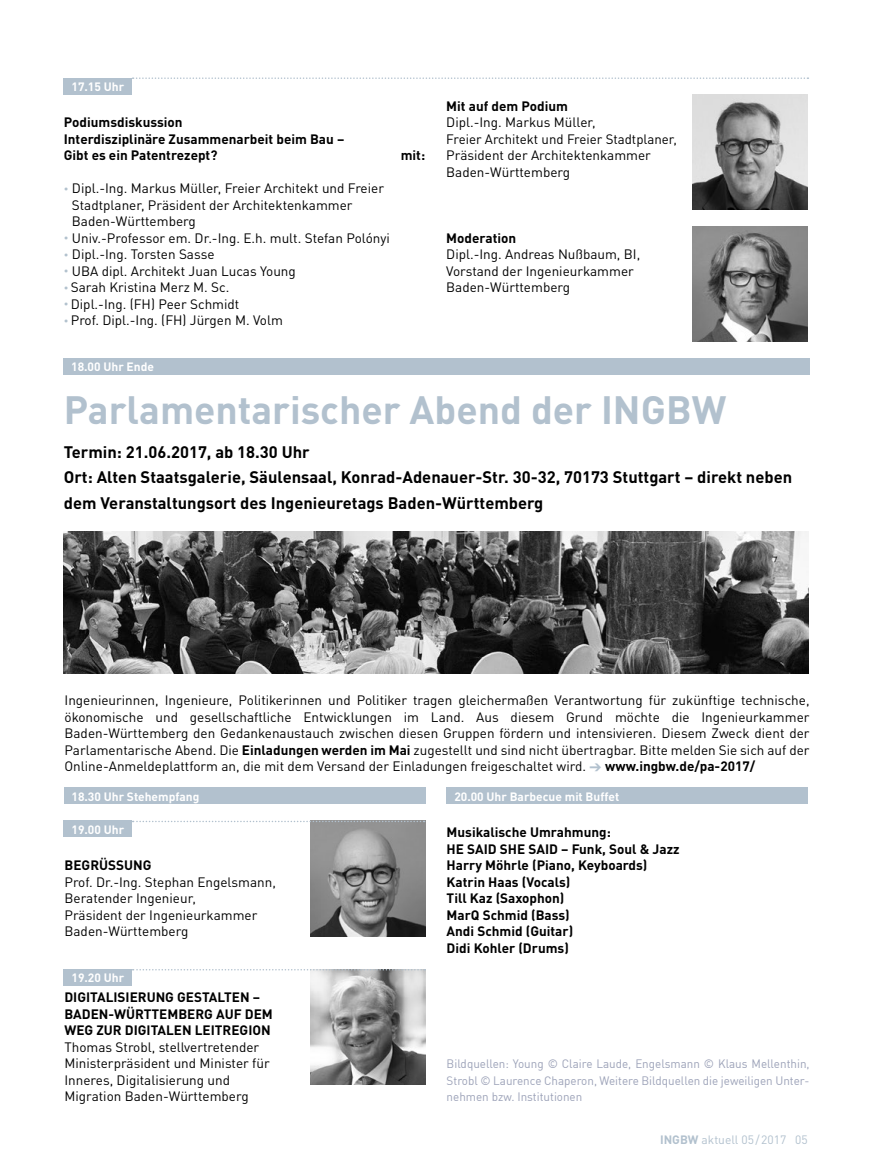
<style>
.page{position:relative;width:872px;height:1170px;background:#fff}
.page>*{position:absolute;margin:0;border:0;box-sizing:border-box;transform-origin:0 0}
.t1{font:700 39px "DINOT";color:#b2c1ce}
.t2{font:700 16.5px/25.5px "DINOT";color:#000}
.t3{font:13.5px/16.5px "DINOT";color:#000}
.t4{font:700 13.5px/16.5px "DINOT";color:#000}
.t5{font:12px/16.5px "DIN Offc";color:#9ca2b8;text-align:justify}
.t6{font:700 12px "DINOT";color:#fff}
.t7{font:12px "DINOT";color:#b2c1ce}
.s1{font-size:9px;color:#b2c1ce}
.s2{font-weight:700}
.s3{color:#b2c1ce}
</style>
<div class="page">
<svg style="left:133px;top:77px;width:675px;height:2px"></svg>
<div style="left:64px;top:78px;width:68px;height:16px;background:#b2c1ce"></div>
<img style="left:692px;top:94px;width:116px;height:116px">
<div style="left:63px;top:358px;width:746px;height:17px;background:#b2c1ce"></div>
<img style="left:692px;top:226px;width:116px;height:116px">
<img style="left:64px;top:531px;width:744px;height:142px">
<img style="left:310px;top:970px;width:115px;height:114px">
<img style="left:310px;top:820px;width:115px;height:116px">
<div style="left:64px;top:787px;width:361px;height:17px;background:#b2c1ce"></div>
<div style="left:446px;top:787px;width:362px;height:17px;background:#b2c1ce"></div>
<div style="left:64px;top:820px;width:68px;height:17px;background:#b2c1ce"></div>
<div style="left:64px;top:968px;width:68px;height:17px;background:#b2c1ce"></div>
<svg style="left:133px;top:820px;width:291px;height:2px"></svg>
<svg style="left:133px;top:969px;width:292px;height:1px"></svg>
<p class="t6" style="left:71px;top:78px;width:54px">17.15 Uhr</p>
<p class="t4" style="left:64px;top:114px;width:282px">Podiumsdiskussion<br>Interdisziplinäre Zusammenarbeit beim Bau –<br>Gibt es ein Patentrezept?</p>
<p class="t3" style="left:72px;top:180px;width:313px;text-indent:-8px"><span class="s1">•</span> Dipl.-Ing. Markus Müller, Freier Architekt und Freier<br>Stadtplaner, Präsident der Architektenkammer<br>Baden-Württemberg</p>
<p class="t3" style="left:64px;top:229px;width:327px"><span class="s1">•</span> Univ.-Professor em. Dr.-Ing. E.h. mult. Stefan Polónyi</p>
<p class="t3" style="left:64px;top:246px;width:152px"><span class="s1">•</span> Dipl.-Ing. Torsten Sasse</p>
<p class="t3" style="left:64px;top:262px;width:233px"><span class="s1">•</span> UBA dipl. Architekt Juan Lucas Young</p>
<p class="t3" style="left:64px;top:279px;width:167px"><span class="s1">•</span> Sarah Kristina Merz M. Sc.</p>
<p class="t3" style="left:64px;top:295px;width:177px"><span class="s1">•</span> Dipl.-Ing. (FH) Peer Schmidt</p>
<p class="t3" style="left:64px;top:312px;width:221px"><span class="s1">•</span> Prof. Dipl.-Ing. (FH) Jürgen M. Volm</p>
<p class="t4" style="left:401px;top:147px;width:26px">mit:</p>
<p class="t6" style="left:71px;top:359px;width:84px">18.00 Uhr Ende</p>
<p class="t4" style="left:446px;top:97px;width:123px">Mit auf dem Podium</p>
<p class="t3" style="left:446px;top:114px;width:232px">Dipl.-Ing. Markus Müller,<br>Freier Architekt und Freier Stadtplaner,<br>Präsident der Architektenkammer<br>Baden-Württemberg</p>
<p class="t4" style="left:446px;top:229px;width:71px">Moderation</p>
<p class="t3" style="left:446px;top:246px;width:195px">Dipl.-Ing. Andreas Nußbaum, BI,<br>Vorstand der Ingenieurkammer<br>Baden-Württemberg</p>
<h1 class="t1" style="left:64px;top:385px;width:664px">Parlamentarischer Abend der INGBW</h1>
<p class="t2" style="left:64px;top:438px;width:730px">Termin: 21.06.2017, ab 18.30 Uhr<br>Ort: Alten Staatsgalerie, Säulensaal, Konrad-Adenauer-Str. 30-32, 70173 Stuttgart – direkt neben dem Veranstaltungsort des Ingenieuretags Baden-Württemberg</p>
<p class="t3" style="left:65px;top:691px;width:746px;text-align:justify">Ingenieurinnen, Ingenieure, Politikerinnen und Politiker tragen gleichermaßen Verantwortung für zukünftige technische, ökonomische und gesellschaftliche Entwicklungen im Land. Aus diesem Grund möchte die Ingenieurkammer Baden-Württemberg den Gedankenaustauch zwischen diesen Gruppen fördern und intensivieren. Diesem Zweck dient der Parlamentarische Abend. Die <span class="s2">Einladungen werden im Mai</span> zugestellt und sind nicht übertragbar. Bitte melden Sie sich auf der Online-Anmeldeplattform an, die mit dem Versand der Einladungen freigeschaltet wird. <span class="s3">➔</span> <span class="s2">www.ingbw.de/pa-2017/</span></p>
<p class="t6" style="left:71px;top:788px;width:129px">18.30 Uhr Stehempfang</p>
<p class="t6" style="left:454px;top:788px;width:166px">20.00 Uhr Barbecue mit Buffet</p>
<p class="t6" style="left:72px;top:821px;width:54px">19.00 Uhr</p>
<p class="t4" style="left:446px;top:823px;width:234px">Musikalische Umrahmung:<br>HE SAID SHE SAID – Funk, Soul &amp; Jazz<br>Harry Möhrle (Piano, Keyboards)<br>Katrin Haas (Vocals)<br>Till Kaz (Saxophon)<br>MarQ Schmid (Bass)<br>Andi Schmid (Guitar)<br>Didi Kohler (Drums)</p>
<p class="t4" style="left:65px;top:856px;width:88px">BEGRÜSSUNG</p>
<p class="t3" style="left:65px;top:873px;width:213px">Prof. Dr.-Ing. Stephan Engelsmann,<br>Beratender Ingenieur,<br>Präsident der Ingenieurkammer<br>Baden-Württemberg</p>
<p class="t6" style="left:72px;top:969px;width:54px">19.20 Uhr</p>
<p class="t4" style="left:64px;top:988px;width:210px">DIGITALISIERUNG GESTALTEN –<br>BADEN-WÜRTTEMBERG AUF DEM<br>WEG ZUR DIGITALEN LEITREGION</p>
<p class="t3" style="left:64px;top:1038px;width:207px">Thomas Strobl, stellvertretender Ministerpräsident und Minister für Inneres, Digitalisierung und Migration Baden-Württemberg</p>
<p class="t5" style="left:446px;top:1055px;width:364px">Bildquellen: Young © Claire Laude, Engelsmann © Klaus Mellenthin, Strobl © Laurence Chaperon, Weitere Bildquellen die jeweiligen Unter&shy;nehmen bzw. Institutionen</p>
<p class="t7" style="left:660px;top:1131px;width:149px"><span class="s2">INGBW</span> aktuell 05/2017 05</p>
</div>
